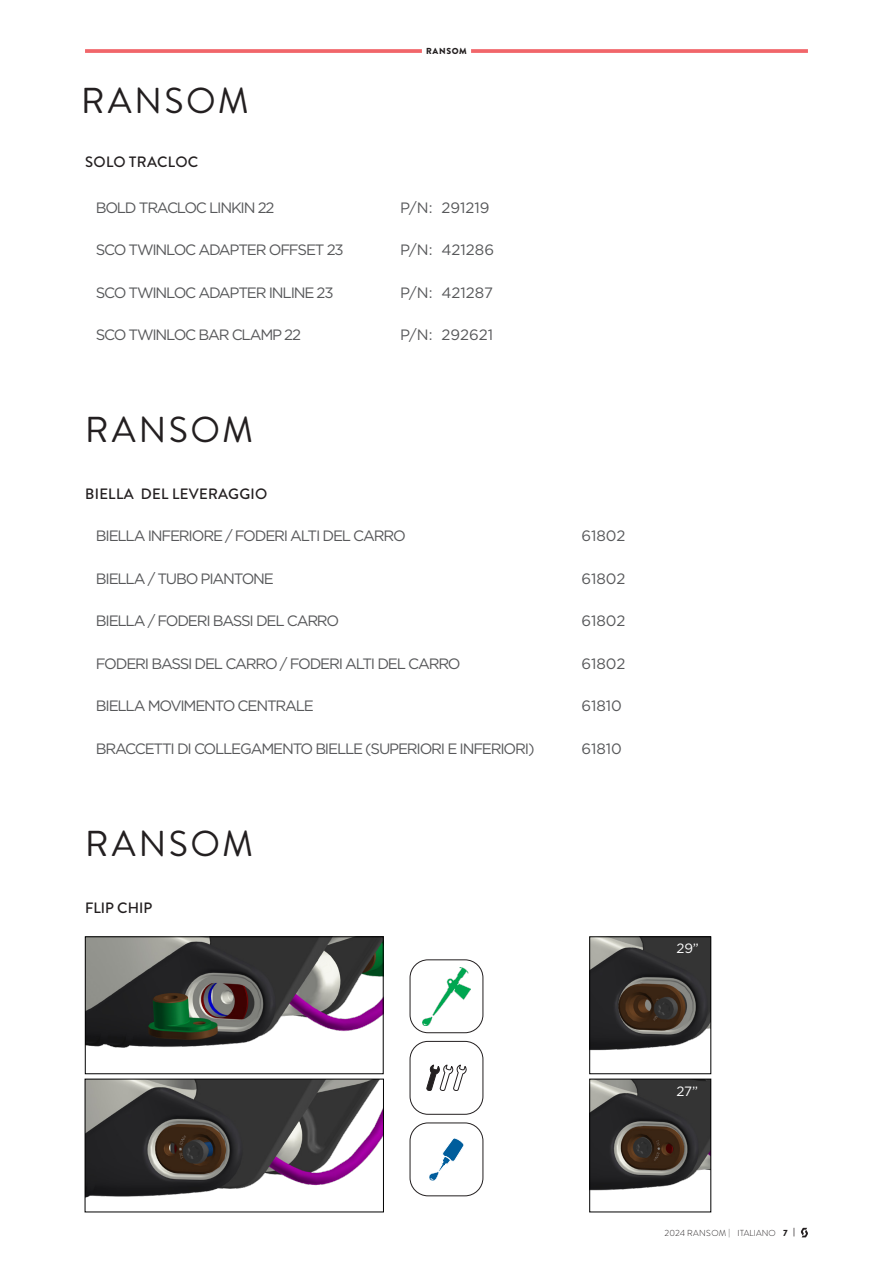
<style>
.page{position:relative;width:893px;height:1263px;background:#fff}
.page>*{position:absolute;margin:0;border:0;box-sizing:border-box;transform-origin:0 0}
.Standard_Title{font:36px "Brandon Text";letter-spacing:.075em;color:#231f20}
.t1{font:15px "Gotham";letter-spacing:-.08em;color:#57585a}
.Standard_Text{font:500 15px "Brandon Text";letter-spacing:.02em;color:#231f20}
.Standard_Text-2{font:500 15px "Brandon Text";color:#231f20}
.t2{font:13.5px "Gotham";color:#fff}
.t3{font:300 8.7px "Brandon Text";color:#231f20}
.t4{font:900 8.7px "Brandon Text";letter-spacing:.075em;color:#231f20}
.s1{font-weight:900}
</style>
<div class="page">
<svg style="left:801px;top:1228px;width:7px;height:9px"></svg>
<svg style="left:85px;top:49px;width:723px;height:4px;background:#f16f73"></svg>
<div style="left:422px;top:47px;width:49px;height:7px;background:#fff"></div>
<svg style="left:429px;top:1138px;width:35px;height:43px"></svg>
<div style="left:410px;top:1123px;width:73px;height:73px;border:1px solid #231f20;border-radius:18px"></div>
<div style="left:410px;top:960px;width:73px;height:73px;border:1px solid #231f20;border-radius:18px"></div>
<img style="left:423px;top:967px;width:47px;height:58px">
<img style="left:87px;top:938px;width:294px;height:110px">
<div style="left:85px;top:936px;width:298px;height:138px;border:1px solid #000"></div>
<img style="left:87px;top:1081px;width:295px;height:117px">
<div style="left:85px;top:1079px;width:299px;height:133px;border:1px solid #000"></div>
<img style="left:591px;top:938px;width:118px;height:113px">
<div style="left:589px;top:936px;width:122px;height:138px;border:1px solid #000"></div>
<img style="left:591px;top:1081px;width:118px;height:110px">
<div style="left:589px;top:1079px;width:122px;height:133px;border:1px solid #000"></div>
<svg style="left:427px;top:1065px;width:39px;height:26px"></svg>
<div style="left:410px;top:1041px;width:73px;height:73px;border:1px solid #231f20;border-radius:18px"></div>
<h1 class="Standard_Title" style="left:81px;top:76px;width:169px">RANSOM</h1>
<p class="Standard_Text" style="left:85px;top:152px;width:115px">SOLO TRACLOC</p>
<p class="t4" style="left:426px;top:45px;width:42px">RANSOM</p>
<p class="t1" style="left:96px;top:198px;width:180px">BOLD TRACLOC LINKIN 22</p>
<p class="t1" style="left:400px;top:198px;width:91px">P/N: 291219</p>
<p class="t1" style="left:96px;top:240px;width:249px">SCO TWINLOC ADAPTER OFFSET 23</p>
<p class="t1" style="left:400px;top:240px;width:95px">P/N: 421286</p>
<p class="t1" style="left:96px;top:283px;width:239px">SCO TWINLOC ADAPTER INLINE 23</p>
<p class="t1" style="left:400px;top:283px;width:95px">P/N: 421287</p>
<p class="t1" style="left:96px;top:325px;width:207px">SCO TWINLOC BAR CLAMP 22</p>
<p class="t1" style="left:400px;top:325px;width:94px">P/N: 292621</p>
<p class="Standard_Title" style="left:85px;top:405px;width:169px">RANSOM</p>
<p class="Standard_Text" style="left:85px;top:484px;width:184px">BIELLA DEL LEVERAGGIO</p>
<p class="t1" style="left:96px;top:526px;width:311px">BIELLA INFERIORE / FODERI ALTI DEL CARRO</p>
<p class="t1" style="left:582px;top:526px;width:45px">61802</p>
<p class="t1" style="left:96px;top:569px;width:180px">BIELLA / TUBO PIANTONE</p>
<p class="t1" style="left:582px;top:569px;width:45px">61802</p>
<p class="t1" style="left:96px;top:611px;width:245px">BIELLA / FODERI BASSI DEL CARRO</p>
<p class="t1" style="left:582px;top:611px;width:45px">61802</p>
<p class="t1" style="left:96px;top:654px;width:366px">FODERI BASSI DEL CARRO / FODERI ALTI DEL CARRO</p>
<p class="t1" style="left:582px;top:654px;width:45px">61802</p>
<p class="t1" style="left:96px;top:696px;width:220px">BIELLA MOVIMENTO CENTRALE</p>
<p class="t1" style="left:582px;top:696px;width:42px">61810</p>
<p class="t1" style="left:96px;top:739px;width:440px">BRACCETTI DI COLLEGAMENTO BIELLE (SUPERIORI E INFERIORI)</p>
<p class="t1" style="left:582px;top:739px;width:42px">61810</p>
<p class="Standard_Title" style="left:85px;top:819px;width:169px">RANSOM</p>
<p class="Standard_Text-2" style="left:85px;top:897px;width:69px">FLIP CHIP</p>
<p class="t2" style="left:677px;top:939px;width:24px">29”</p>
<p class="t2" style="left:677px;top:1082px;width:23px">27”</p>
<p class="t3" style="left:664px;top:1227px;width:132px">2024 RANSOM | ITALIANO <span class="s1">7 |</span></p>
</div>
